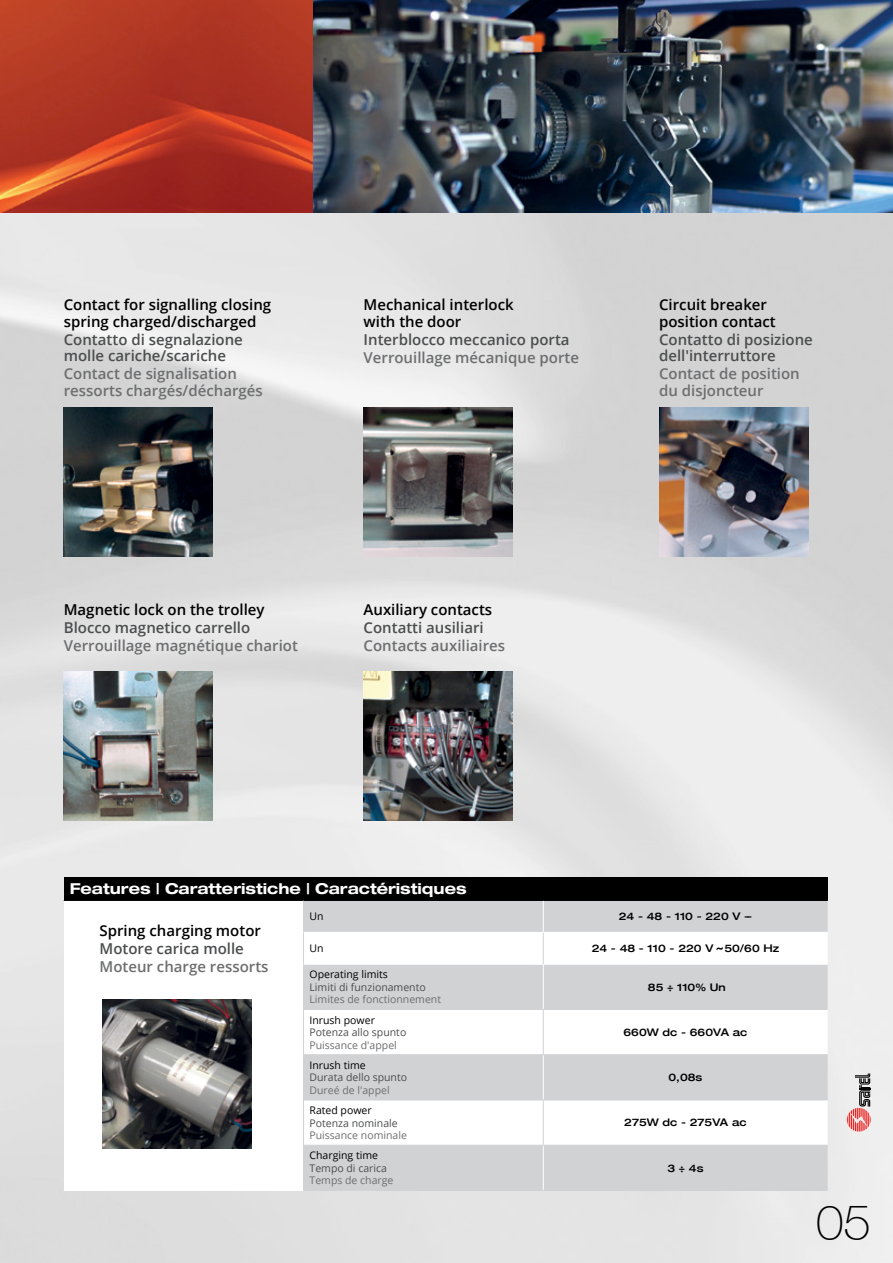
<style>
.page{position:relative;width:893px;height:1263px;background:#fff}
.page>*{position:absolute;margin:0;border:0;box-sizing:border-box;transform-origin:0 0}
.t1{font:100 49.5px "Helvetica 35";color:#000}
.t2{font:600 15px "Open Sans";color:#6d6e70}
.t3{font:600 15px/16.5px "Open Sans";color:#000}
.t4{font:600 15px "Open Sans";color:#4c4d4e}
.t5{font:700 expanded 15px "Helvetica 73";color:#fff}
.t6{font:500 expanded 10.5px "Helvetica 63";color:#000}
.t7{font:10.5px "Open Sans";color:#4c4d4e}
.t8{font:10.5px "Open Sans";color:#6d6e70}
.t9{font:10.5px "Open Sans";color:#000}
</style>
<div class="page">
<img style="left:0;top:212px;width:893px;height:1051px">
<img style="left:0;top:0;width:893px;height:212px">
<svg style="left:847px;top:1073px;width:24px;height:58px"></svg>
<img style="left:64px;top:671px;width:149px;height:149px">
<img style="left:659px;top:407px;width:149px;height:149px">
<img style="left:364px;top:407px;width:148px;height:149px">
<img style="left:64px;top:407px;width:149px;height:149px">
<img style="left:364px;top:671px;width:148px;height:149px">
<div style="left:64px;top:877px;width:764px;height:23px;background:#000"></div>
<div style="left:64px;top:900px;width:240px;height:290px;background:#fff"></div>
<div style="left:304px;top:965px;width:524px;height:225px;background:#d0d2d4"></div>
<svg style="left:304px;top:1010px;width:524px;height:44px"></svg>
<svg style="left:304px;top:1100px;width:524px;height:45px"></svg>
<hr style="left:543px;top:964px;width:1px;height:45px;background:#fff">
<hr style="left:543px;top:1055px;width:1px;height:44px;background:#fff">
<hr style="left:543px;top:1145px;width:1px;height:45px;background:#fff">
<hr style="left:303px;top:964px;width:240px;height:1px;background:#fff">
<hr style="left:543px;top:964px;width:285px;height:1px;background:#fff">
<hr style="left:64px;top:1190px;width:240px;height:1px;background:#fff">
<hr style="left:303px;top:933px;width:1px;height:31px;background:#d0d2d4">
<hr style="left:303px;top:964px;width:1px;height:45px;background:#d0d2d4">
<hr style="left:303px;top:1009px;width:1px;height:46px;background:#d0d2d4">
<hr style="left:303px;top:1055px;width:1px;height:45px;background:#d0d2d4">
<hr style="left:303px;top:1100px;width:1px;height:45px;background:#d0d2d4">
<hr style="left:303px;top:1145px;width:1px;height:45px;background:#d0d2d4">
<hr style="left:303px;top:901px;width:1px;height:31px;background:#d0d2d4">
<hr style="left:304px;top:1009px;width:239px;height:1px;background:#d0d2d4">
<hr style="left:543px;top:1009px;width:285px;height:1px;background:#d0d2d4">
<hr style="left:304px;top:1054px;width:239px;height:1px;background:#d0d2d4">
<hr style="left:543px;top:1054px;width:285px;height:1px;background:#d0d2d4">
<hr style="left:304px;top:1099px;width:239px;height:1px;background:#d0d2d4">
<hr style="left:543px;top:1099px;width:285px;height:1px;background:#d0d2d4">
<hr style="left:304px;top:1145px;width:239px;height:1px;background:#d0d2d4">
<hr style="left:543px;top:1145px;width:285px;height:1px;background:#d0d2d4">
<hr style="left:543px;top:1010px;width:1px;height:44px;background:#d0d2d4">
<hr style="left:304px;top:1190px;width:239px;height:1px;background:#d0d2d4">
<hr style="left:543px;top:1190px;width:285px;height:1px;background:#d0d2d4">
<hr style="left:64px;top:900px;width:240px;height:1px;background:#000">
<hr style="left:543px;top:1100px;width:1px;height:45px;background:#d0d2d4">
<svg style="left:304px;top:900px;width:524px;height:64px"></svg>
<img style="left:102px;top:999px;width:149px;height:149px">
<p class="t3" style="left:64px;top:296px;width:209px">Contact for signalling closing spring charged/discharged</p>
<p class="t4" style="left:64px;top:329px;width:181px">Contatto di segnalazione</p>
<p class="t4" style="left:64px;top:345px;width:164px">molle cariche/scariche</p>
<p class="t2" style="left:64px;top:363px;width:175px">Contact de signalisation</p>
<p class="t2" style="left:64px;top:380px;width:201px">ressorts chargés/déchargés</p>
<p class="t3" style="left:364px;top:296px;width:152px">Mechanical interlock</p>
<p class="t3" style="left:364px;top:313px;width:99px">with the door</p>
<p class="t4" style="left:364px;top:329px;width:208px">Interblocco meccanico porta</p>
<p class="t2" style="left:364px;top:347px;width:217px">Verrouillage mécanique porte</p>
<p class="t3" style="left:659px;top:296px;width:109px">Circuit breaker</p>
<p class="t3" style="left:659px;top:313px;width:118px">position contact</p>
<p class="t4" style="left:659px;top:329px;width:155px">Contatto di posizione</p>
<p class="t4" style="left:659px;top:345px;width:118px">dell'interruttore</p>
<p class="t2" style="left:659px;top:363px;width:142px">Contact de position</p>
<p class="t2" style="left:659px;top:380px;width:106px">du disjoncteur</p>
<p class="t3" style="left:64px;top:601px;width:202px">Magnetic lock on the trolley</p>
<p class="t4" style="left:64px;top:618px;width:188px">Blocco magnetico carrello</p>
<p class="t2" style="left:64px;top:636px;width:236px">Verrouillage magnétique chariot</p>
<p class="t3" style="left:364px;top:601px;width:130px">Auxiliary contacts</p>
<p class="t4" style="left:364px;top:618px;width:122px">Contatti ausiliari</p>
<p class="t2" style="left:364px;top:636px;width:143px">Contacts auxiliaires</p>
<p class="t5" style="left:70px;top:879px;width:398px">Features | Caratteristiche | Caractéristiques</p>
<p class="t3" style="left:100px;top:922px;width:163px">Spring charging motor</p>
<p class="t4" style="left:100px;top:938px;width:146px">Motore carica molle</p>
<p class="t2" style="left:100px;top:956px;width:170px">Moteur charge ressorts</p>
<p class="t9" style="left:310px;top:909px;width:16px">Un</p>
<p class="t6" style="left:619px;top:910px;width:135px">24 - 48 - 110 - 220 V --</p>
<p class="t9" style="left:310px;top:941px;width:16px">Un</p>
<p class="t6" style="left:592px;top:942px;width:189px">24 - 48 - 110 - 220 V 50/60 Hz</p>
<p class="t9" style="left:310px;top:967px;width:80px">Operating limits</p>
<p class="t7" style="left:310px;top:980px;width:118px">Limiti di funzionamento</p>
<p class="t8" style="left:310px;top:992px;width:133px">Limites de fonctionnement</p>
<p class="t6" style="left:648px;top:980px;width:79px">85 ÷ 110% Un</p>
<p class="t9" style="left:310px;top:1012px;width:67px">Inrush power</p>
<p class="t7" style="left:310px;top:1025px;width:98px">Potenza allo spunto</p>
<p class="t8" style="left:310px;top:1038px;width:89px">Puissance d'appel</p>
<p class="t9" style="left:310px;top:1058px;width:58px">Inrush time</p>
<p class="t7" style="left:310px;top:1070px;width:99px">Durata dello spunto</p>
<p class="t8" style="left:310px;top:1083px;width:82px">Dureé de l'appel</p>
<p class="t9" style="left:310px;top:1103px;width:64px">Rated power</p>
<p class="t7" style="left:310px;top:1115px;width:90px">Potenza nominale</p>
<p class="t8" style="left:310px;top:1128px;width:99px">Puissance nominale</p>
<p class="t9" style="left:310px;top:1148px;width:70px">Charging time</p>
<p class="t7" style="left:310px;top:1161px;width:79px">Tempo di carica</p>
<p class="t8" style="left:310px;top:1173px;width:85px">Temps de charge</p>
<p class="t6" style="left:624px;top:1026px;width:125px">660W dc - 660VA ac</p>
<p class="t6" style="left:668px;top:1071px;width:35px">0,08s</p>
<p class="t6" style="left:624px;top:1116px;width:124px">275W dc - 275VA ac</p>
<p class="t6" style="left:667px;top:1161px;width:38px">3 ÷ 4s</p>
<p class="t1" style="left:816px;top:1194px;width:57px">05</p>
</div>
